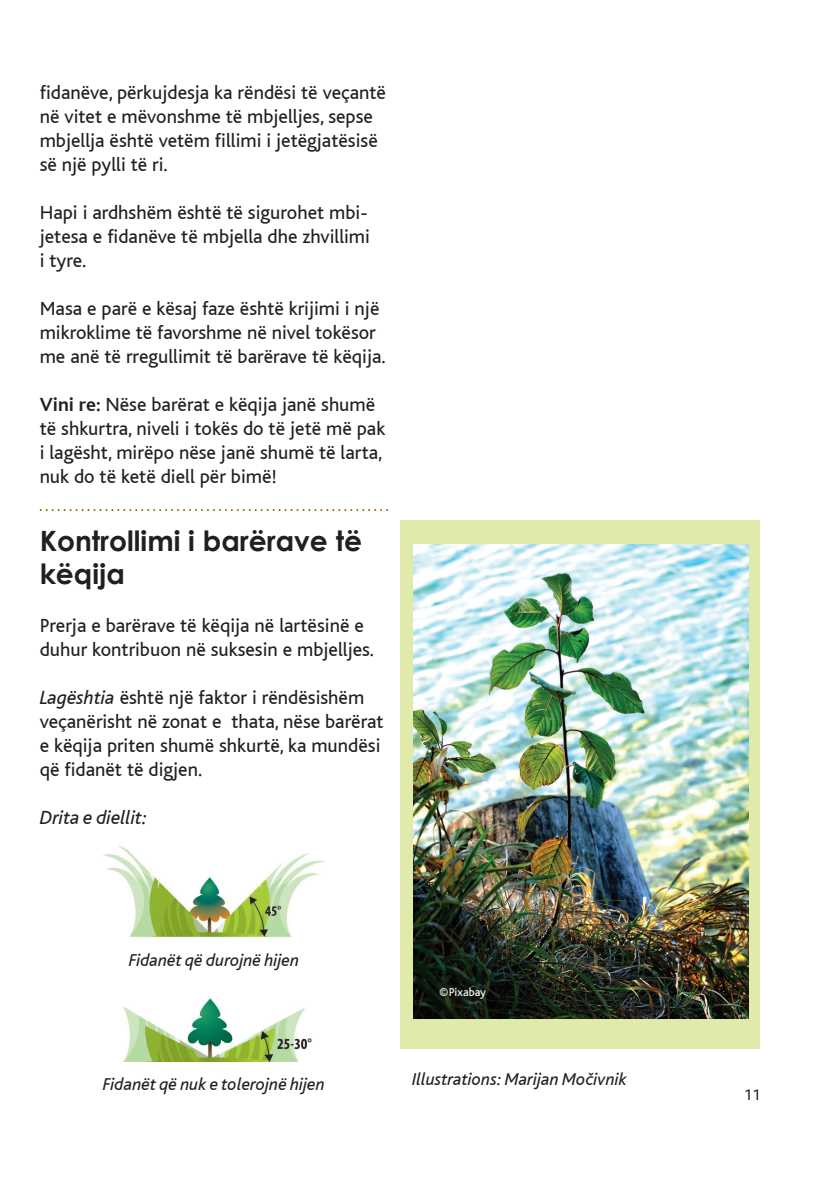
<style>
.page{position:relative;width:840px;height:1191px;background:#fff}
.page>*{position:absolute;margin:0;border:0;box-sizing:border-box;transform-origin:0 0}
.t1{font:700 28px/33.6px "Century Gothic";color:#231f20}
.t2{font:20px/24px "Bliss CE";color:#231f20}
.t3{font:italic 20px "Bliss CE";color:#231f20}
.t4{font:italic 18px "Bliss CE";color:#231f20}
.t5{font:16px "Bliss CE";color:#231f20}
.t6{font:12px "Bliss CE";color:#fff}
.s1{font-family:"Bliss Bold HU"}
.s2{font-style:italic}
</style>
<div class="page">
<div style="left:400px;top:520px;width:359px;height:529px;background:#dfeaab"></div>
<img style="left:413px;top:544px;width:334px;height:474px">
<img style="left:103px;top:846px;width:221px;height:92px">
<img style="left:123px;top:998px;width:189px;height:63px">
<svg style="left:40px;top:509px;width:348px;height:2px"></svg>
<p class="t2" style="left:40px;top:81px;width:347px">fidanëve, përkujdesja ka rëndësi të veçantë në vitet e mëvonshme të mbjelljes, sepse mbjellja është vetëm fillimi i jetëgjatësisë së një pylli të ri.</p>
<p class="t2" style="left:40px;top:201px;width:331px">Hapi i ardhshëm është të sigurohet mbi&shy;jetesa e fidanëve të mbjella dhe zhvillimi i tyre.</p>
<p class="t2" style="left:40px;top:297px;width:347px">Masa e parë e kësaj faze është krijimi i një mikroklime të favorshme në nivel tokësor me anë të rregullimit të barërave të këqija.</p>
<p class="t2" style="left:40px;top:393px;width:347px"><span class="s1">Vini re:</span> Nëse barërat e këqija janë shumë të shkurtra, niveli i tokës do të jetë më pak i lagësht, mirëpo nëse janë shumë të larta, nuk do të ketë diell për bimë!</p>
<h1 class="t1" style="left:40px;top:522px;width:323px">Kontrollimi i barërave të këqija</h1>
<p class="t2" style="left:40px;top:613px;width:336px">Prerja e barërave të këqija në lartësinë e duhur kontribuon në suksesin e mbjelljes.</p>
<p class="t2" style="left:40px;top:685px;width:345px"><span class="s2">Lagështia</span> është një faktor i rëndësishëm veçanërisht në zonat e thata, nëse barërat e këqija priten shumë shkurtë, ka mundësi që fidanët të digjen.</p>
<p class="t3" style="left:40px;top:806px;width:109px">Drita e diellit:</p>
<p class="t4" style="left:129px;top:950px;width:172px">Fidanët që durojnë hijen</p>
<p class="t6" style="left:439px;top:985px;width:48px">©Pixabay</p>
<p class="t4" style="left:103px;top:1073px;width:223px">Fidanët që nuk e tolerojnë hijen</p>
<p class="t4" style="left:412px;top:1068px;width:216px">Illustrations: Marijan Močivnik</p>
<p class="t5" style="left:743px;top:1086px;width:18px">11</p>
</div>
